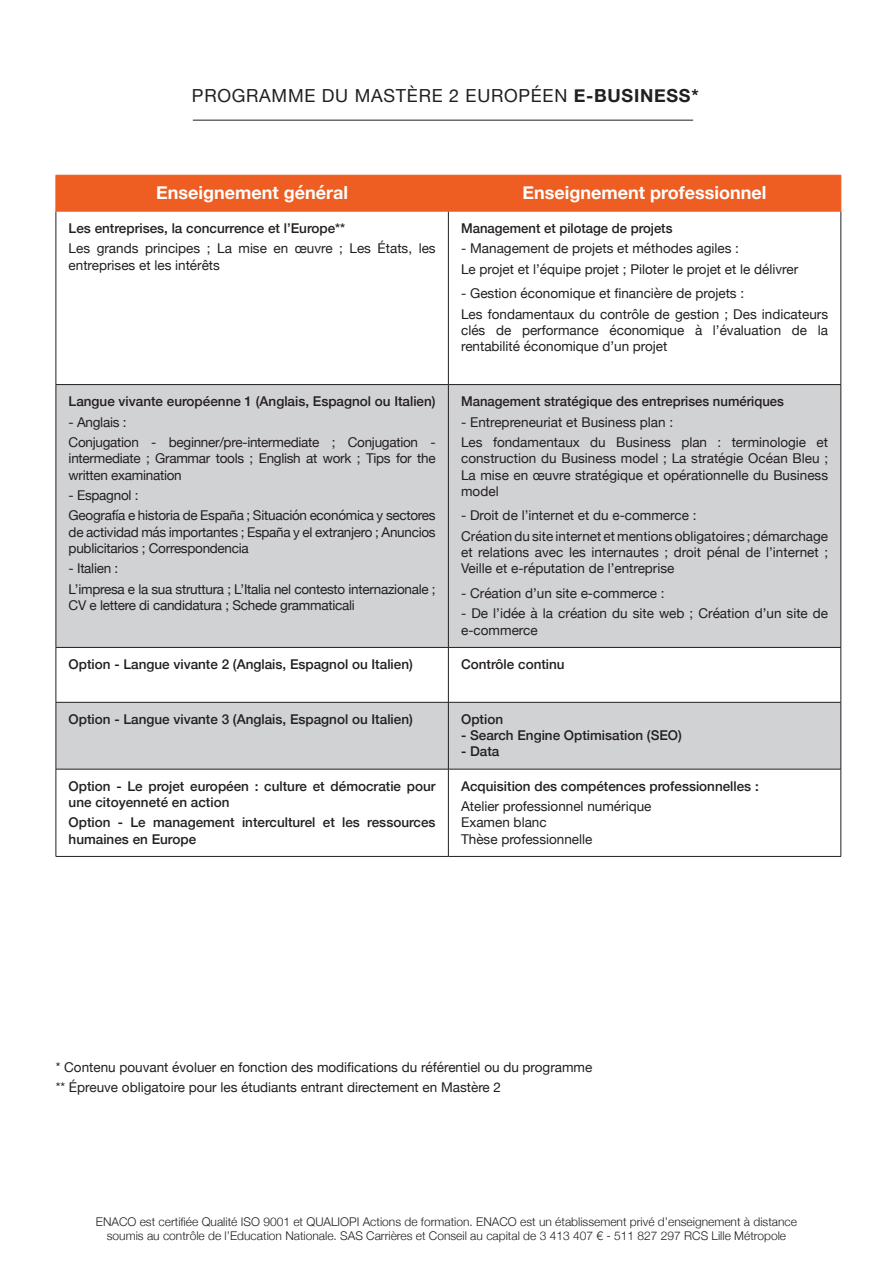
<style>
.page{position:relative;width:893px;height:1263px;background:#fff}
.page>*{position:absolute;margin:0;border:0;box-sizing:border-box;transform-origin:0 0}
.t1{font:700 18px "Helvetica Neue";color:#fff}
.t2{font:18px "Helvetica Neue";letter-spacing:.04em;color:#231f20}
.t3{font:13.5px/16.2px "Helvetica Neue";color:#231f20;text-align:justify}
.t4{font:500 13.5px/16.2px "Helvetica Neue";color:#231f20}
.t5{font:13.5px/16.2px "Helvetica Neue";letter-spacing:-.02em;color:#231f20}
.t6{font:300 12px "Helvetica Neue";color:#231f20}
.s1{font-weight:700}
</style>
<div class="page">
<div style="left:57px;top:176px;width:784px;height:35px;background:#ee5d22"></div>
<svg style="left:57px;top:385px;width:784px;height:384px;background:#d4d5d6"></svg>
<div style="left:448px;top:647px;width:393px;height:55px;background:#fff"></div>
<hr style="left:56px;top:211px;width:1px;height:173px;background:#231f20">
<hr style="left:448px;top:211px;width:1px;height:173px;background:#231f20">
<hr style="left:841px;top:211px;width:1px;height:173px;background:#231f20">
<hr style="left:56px;top:384px;width:392px;height:1px;background:#231f20">
<hr style="left:56px;top:385px;width:1px;height:262px;background:#231f20">
<hr style="left:448px;top:384px;width:393px;height:1px;background:#231f20">
<hr style="left:448px;top:385px;width:1px;height:262px;background:#231f20">
<hr style="left:841px;top:385px;width:1px;height:262px;background:#231f20">
<hr style="left:56px;top:647px;width:392px;height:1px;background:#231f20">
<hr style="left:56px;top:648px;width:1px;height:54px;background:#231f20">
<hr style="left:448px;top:647px;width:393px;height:1px;background:#231f20">
<hr style="left:448px;top:648px;width:1px;height:54px;background:#231f20">
<hr style="left:841px;top:648px;width:1px;height:54px;background:#231f20">
<hr style="left:56px;top:702px;width:392px;height:1px;background:#231f20">
<hr style="left:56px;top:702px;width:1px;height:67px;background:#231f20">
<hr style="left:448px;top:702px;width:393px;height:1px;background:#231f20">
<hr style="left:448px;top:702px;width:1px;height:67px;background:#231f20">
<hr style="left:841px;top:702px;width:1px;height:67px;background:#231f20">
<hr style="left:56px;top:769px;width:392px;height:1px;background:#231f20">
<hr style="left:56px;top:769px;width:1px;height:87px;background:#231f20">
<hr style="left:448px;top:769px;width:393px;height:1px;background:#231f20">
<hr style="left:841px;top:769px;width:1px;height:87px;background:#231f20">
<hr style="left:56px;top:856px;width:392px;height:1px;background:#231f20">
<hr style="left:448px;top:856px;width:393px;height:1px;background:#231f20">
<hr style="left:56px;top:175px;width:392px;height:1px;background:#ee5d22">
<hr style="left:56px;top:175px;width:1px;height:36px;background:#ee5d22">
<hr style="left:448px;top:175px;width:393px;height:1px;background:#ee5d22">
<hr style="left:448px;top:175px;width:1px;height:36px;background:#ee5d22">
<hr style="left:841px;top:175px;width:1px;height:36px;background:#ee5d22">
<hr style="left:56px;top:211px;width:392px;height:1px;background:#ee5d22">
<hr style="left:448px;top:211px;width:393px;height:1px;background:#ee5d22">
<hr style="left:448px;top:769px;width:1px;height:87px;background:#231f20">
<hr style="left:193px;top:120px;width:500px;height:1px;background:#231f20">
<p class="t2" style="left:192px;top:82px;width:508px">PROGRAMME DU MASTÈRE 2 EUROPÉEN <span class="s1">E-BUSINESS*</span></p>
<p class="t1" style="left:156px;top:178px;width:193px">Enseignement général</p>
<p class="t1" style="left:523px;top:178px;width:245px">Enseignement professionnel</p>
<p class="t4" style="left:69px;top:219px;width:278px">Les entreprises, la concurrence et l’Europe**</p>
<p class="t3" style="left:69px;top:241px;width:368px">Les grands principes ; La mise en œuvre ; Les États, les entreprises et les intérêts</p>
<p class="t4" style="left:461px;top:219px;width:213px">Management et pilotage de projets</p>
<p class="t3" style="left:461px;top:241px;width:279px">- Management de projets et méthodes agiles :</p>
<p class="t3" style="left:461px;top:262px;width:339px">Le projet et l’équipe projet ; Piloter le projet et le délivrer</p>
<p class="t3" style="left:461px;top:286px;width:285px">- Gestion économique et financière de projets :</p>
<p class="t3" style="left:461px;top:307px;width:368px">Les fondamentaux du contrôle de gestion ; Des indicateurs clés de performance économique à l’évaluation de la rentabilité économique d’un projet</p>
<p class="t4" style="left:69px;top:392px;width:368px">Langue vivante européenne 1 (Anglais, Espagnol ou Italien)</p>
<p class="t5" style="left:69px;top:415px;width:59px">- Anglais :</p>
<p class="t3" style="left:69px;top:435px;width:368px">Conjugation - beginner/pre-intermediate ; Conjugation - intermediate ; Grammar tools ; English at work ; Tips for the written examination</p>
<p class="t5" style="left:69px;top:488px;width:71px">- Espagnol :</p>
<p class="t3" style="left:69px;top:508px;width:368px">Geografía e historia de España ; Situación económica y sectores de actividad más importantes ; España y el extranjero ; Anuncios publicitarios ; Correspondencia</p>
<p class="t5" style="left:69px;top:561px;width:51px">- Italien :</p>
<p class="t5" style="left:69px;top:582px;width:368px">L’impresa e la sua struttura ; L’Italia nel contesto internazionale ;<br>CV e lettere di candidatura ; Schede grammaticali</p>
<p class="t4" style="left:461px;top:392px;width:324px">Management stratégique des entreprises numériques</p>
<p class="t3" style="left:461px;top:415px;width:214px">- Entrepreneuriat et Business plan :</p>
<p class="t3" style="left:461px;top:435px;width:368px">Les fondamentaux du Business plan : terminologie et construction du Business model ; La stratégie Océan Bleu ; La mise en œuvre stratégique et opérationnelle du Business model</p>
<p class="t3" style="left:461px;top:508px;width:237px">- Droit de l’internet et du e-commerce :</p>
<p class="t3" style="left:461px;top:529px;width:368px">Création du site internet et mentions obligatoires ; démarchage et relations avec les internautes ; droit pénal de l’internet ; Veille et e-réputation de l’entreprise</p>
<p class="t3" style="left:461px;top:586px;width:205px">- Création d’un site e-commerce :</p>
<p class="t3" style="left:461px;top:606px;width:369px">- De l’idée à la création du site web ; Création d’un site de e-commerce</p>
<p class="t4" style="left:69px;top:655px;width:346px">Option - Langue vivante 2 (Anglais, Espagnol ou Italien)</p>
<p class="t4" style="left:461px;top:655px;width:105px">Contrôle continu</p>
<p class="t4" style="left:69px;top:710px;width:346px">Option - Langue vivante 3 (Anglais, Espagnol ou Italien)</p>
<p class="t4" style="left:461px;top:710px;width:44px">Option</p>
<p class="t4" style="left:461px;top:726px;width:222px">- Search Engine Optimisation (SEO)</p>
<p class="t4" style="left:461px;top:742px;width:40px">- Data</p>
<p class="t4" style="left:69px;top:777px;width:368px">Option - Le projet européen : culture et démocratie pour une citoyenneté en action</p>
<p class="t4" style="left:69px;top:813px;width:368px">Option - Le management interculturel et les ressources humaines en Europe</p>
<p class="t4" style="left:461px;top:777px;width:299px">Acquisition des compétences professionnelles :</p>
<p class="t3" style="left:461px;top:799px;width:192px">Atelier professionnel numérique</p>
<p class="t3" style="left:461px;top:815px;width:87px">Examen blanc</p>
<p class="t3" style="left:461px;top:831px;width:133px">Thèse professionnelle</p>
<p class="t3" style="left:56px;top:1059px;width:538px">* Contenu pouvant évoluer en fonction des modifications du référentiel ou du programme</p>
<p class="t3" style="left:56px;top:1080px;width:447px">** Épreuve obligatoire pour les étudiants entrant directement en Mastère 2</p>
<p class="t6" style="left:96px;top:1212px;width:703px">ENACO est certifiée Qualité ISO 9001 et QUALIOPI Actions de formation. ENACO est un établissement privé d’enseignement à distance</p>
<p class="t6" style="left:107px;top:1226px;width:681px">soumis au contrôle de l’Education Nationale. SAS Carrières et Conseil au capital de 3 413 407 € - 511 827 297 RCS Lille Métropole</p>
</div>
